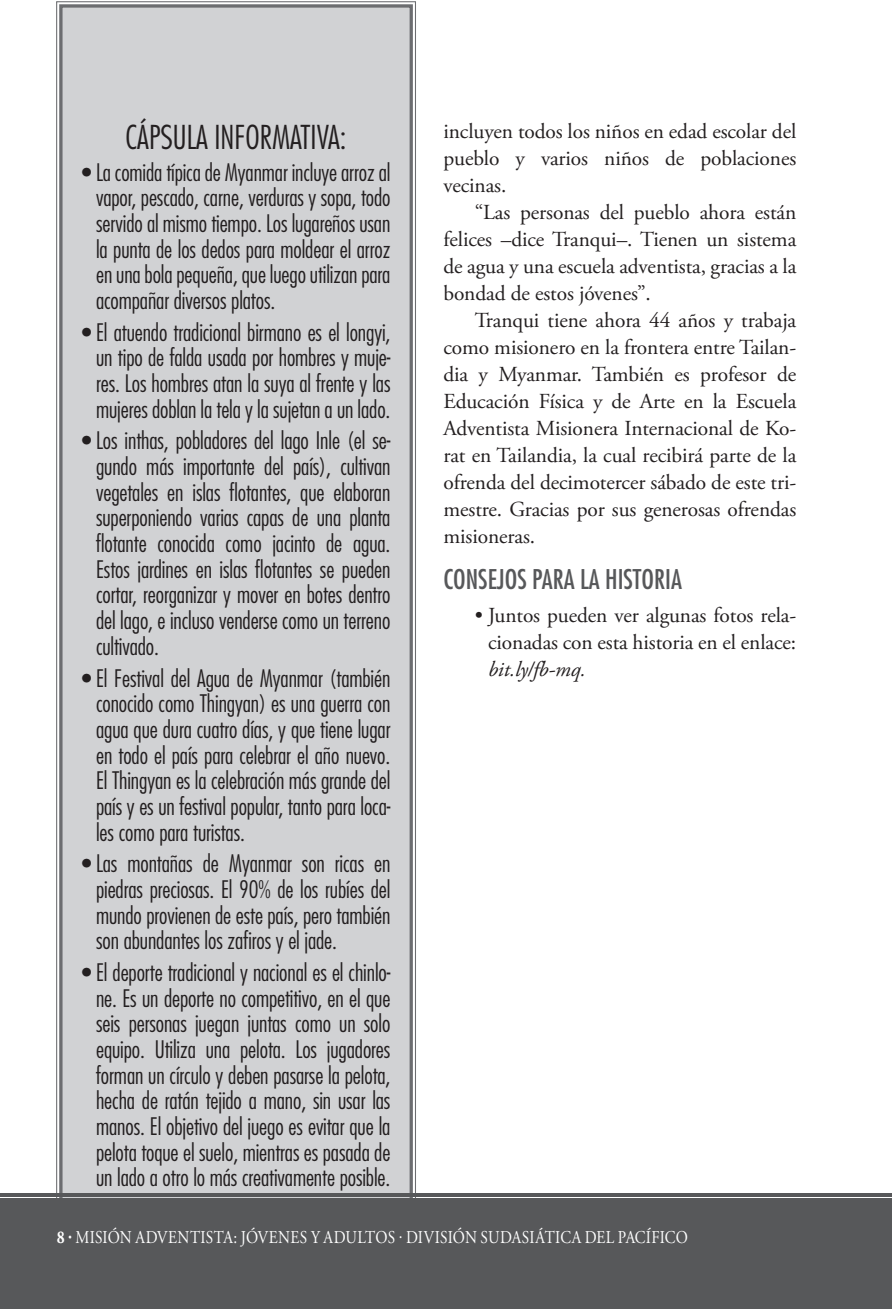
<style>
.page{position:relative;width:892px;height:1309px;background:#fff}
.page>*{position:absolute;margin:0;border:0;box-sizing:border-box;transform-origin:0 0}
.t1{font:300 condensed 31.95px "Futura Std";color:#231f20}
.t2{font:condensed 26.55px "Futura Std";color:#57585a}
.t3{font:300 condensed 23.4px/25.7px "Futura Std";letter-spacing:-.005em;color:#231f20;text-align:justify}
.t4{font:21.38px/27px "Adobe Garamond Pro";letter-spacing:-.005em;color:#231f20;text-align:justify}
.t5{font:italic 21.38px "Adobe Garamond Pro";letter-spacing:-.005em;color:#231f20}
.t6{font:18px "Adobe Garamond Pro";letter-spacing:.01em;color:#fff;scale:.85 1}
.s1{font-weight:700}
</style>
<div class="page">
<div style="left:56px;top:1px;width:361px;height:1196px;background:#d1d2d4"></div>
<div style="left:59px;top:4px;width:354px;height:1204px;border:3px solid #6c6d70"></div>
<div style="left:0;top:1197px;width:892px;height:111px;background:#57585a"></div>
<hr style="left:0;top:1193px;width:892px;height:3px;background:#57585a">
<h1 class="t1" style="left:126px;top:118px;width:223px">CÁPSULA INFORMATIVA:</h1>
<p class="t3" style="left:96px;top:159px;width:296px;text-indent:-14px">• La comida típica de Myanmar incluye arroz al vapor, pescado, carne, verduras y sopa, todo servido al mismo tiempo. Los lugareños usan la punta de los dedos para moldear el arroz en una bola pequeña, que luego utilizan para acompañar diversos platos.</p>
<p class="t3" style="left:96px;top:319px;width:296px;text-indent:-14px">• El atuendo tradicional birmano es el longyi, un tipo de falda usada por hombres y muje&shy;res. Los hombres atan la suya al frente y las mujeres doblan la tela y la sujetan a un lado.</p>
<p class="t3" style="left:96px;top:428px;width:296px;text-indent:-14px">• Los inthas, pobladores del lago Inle (el se&shy;gundo más importante del país), cultivan vegetales en islas flotantes, que elaboran superponiendo varias capas de una planta flotante conocida como jacinto de agua.<br>Estos jardines en islas flotantes se pueden cortar, reorganizar y mover en botes dentro del lago, e incluso venderse como un terreno cultivado.</p>
<p class="t3" style="left:96px;top:665px;width:296px;text-indent:-14px">• El Festival del Agua de Myanmar (también conocido como Thingyan) es una guerra con agua que dura cuatro días, y que tiene lugar en todo el país para celebrar el año nuevo.<br>El Thingyan es la celebración más grande del país y es un festival popular, tanto para loca&shy;les como para turistas.</p>
<p class="t3" style="left:96px;top:850px;width:296px;text-indent:-14px">• Las montañas de Myanmar son ricas en piedras preciosas. El 90% de los rubíes del mundo provienen de este país, pero también son abundantes los zafiros y el jade.</p>
<p class="t3" style="left:96px;top:959px;width:296px;text-indent:-14px">• El deporte tradicional y nacional es el chinlo&shy;ne. Es un deporte no competitivo, en el que seis personas juegan juntas como un solo equipo. Utiliza una pelota. Los jugadores forman un círculo y deben pasarse la pelota, hecha de ratán tejido a mano, sin usar las manos. El objetivo del juego es evitar que la pelota toque el suelo, mientras es pasada de un lado a otro lo más creativamente posible.</p>
<p class="t6" style="left:57px;top:1226px;width:744px"><span class="s1">8 ·</span> MISIÓN ADVENTISTA: JÓVENES Y ADULTOS · DIVISIÓN SUDASIÁTICA DEL PACÍFICO</p>
<p class="t4" style="left:443px;top:118px;width:354px">incluyen todos los niños en edad escolar del pueblo y varios niños de poblaciones vecinas.</p>
<p class="t4" style="left:443px;top:199px;width:354px;text-indent:31px">“Las personas del pueblo ahora están felices –dice Tranqui–. Tienen un sistema de agua y una escuela adventista, gracias a la bondad de estos jóvenes”.</p>
<p class="t4" style="left:443px;top:307px;width:354px;text-indent:31px">Tranqui tiene ahora 44 años y trabaja como misionero en la frontera entre Tailan&shy;dia y Myanmar. También es profesor de Educación Física y de Arte en la Escuela Adventista Misionera Internacional de Ko&shy;rat en Tailandia, la cual recibirá parte de la ofrenda del decimotercer sábado de este tri&shy;mestre. Gracias por sus generosas ofrendas misioneras.</p>
<p class="t2" style="left:443px;top:563px;width:240px">CONSEJOS PARA LA HISTORIA</p>
<p class="t4" style="left:475px;top:602px;width:323px;text-align:right">• Juntos pueden ver algunas fotos rela&shy;cionadas con esta historia en el enlace:</p>
<p class="t5" style="left:488px;top:656px;width:99px">bit.ly/fb-mq.</p>
</div>
